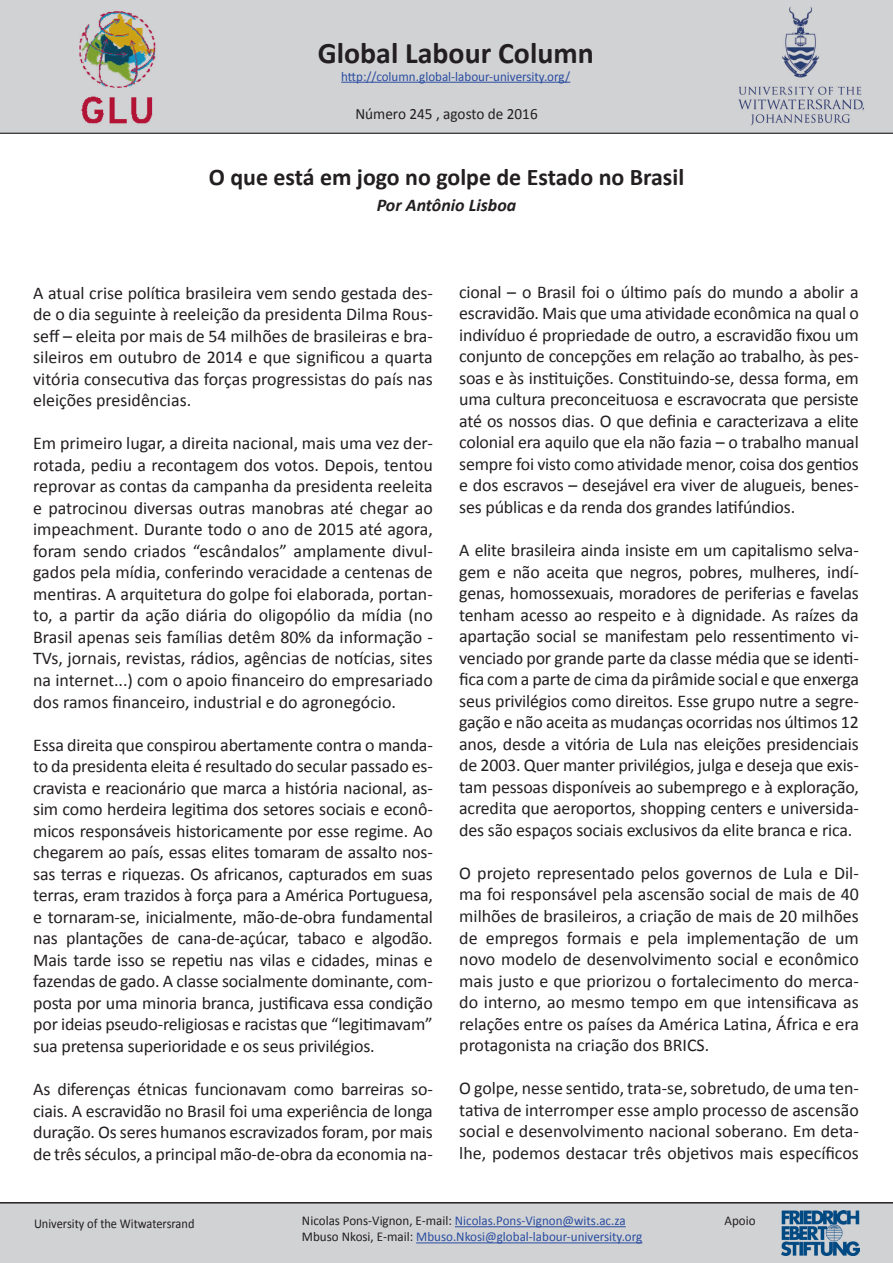
<style>
.page{position:relative;width:893px;height:1263px;background:#fff}
.page>*{position:absolute;margin:0;border:0;box-sizing:border-box;transform-origin:0 0}
.t1{font:700 29.85px "Calibri";color:#231f20}
.t2{font:700 23.85px "Calibri";color:#231f20}
.t3{font:18px/21.5px "Calibri";letter-spacing:-.01em;color:#231f20;text-align:justify}
.t4{font:italic 700 18px "Calibri";color:#231f20}
.t5{font:15.75px "Calibri";color:#231f20}
.t6{font:13.5px "Calibri";color:#2a4da1}
.t7{font:13.5px "Calibri";color:#231f20;scale:.92 1}
.t8{font:13.5px "Calibri";color:#231f20}
.s1{color:#231f20}
</style>
<div class="page">
<div style="left:0;top:1202px;width:893px;height:61px;background:#d1d2d4"></div>
<div style="left:0;top:0;width:893px;height:134px;background:#d1d2d4"></div>
<img style="left:781px;top:1211px;width:78px;height:45px">
<hr style="left:341px;top:82px;width:229px;height:1px;background:#2a4da1">
<hr style="left:455px;top:1226px;width:171px;height:1px;background:#2a4da1">
<hr style="left:416px;top:1242px;width:226px;height:1px;background:#2a4da1">
<img style="left:57px;top:5px;width:116px;height:120px">
<img style="left:735px;top:5px;width:133px;height:121px">
<h1 class="t1" style="left:318px;top:34px;width:277px">Global Labour Column</h1>
<p class="t6" style="left:341px;top:68px;width:231px">http://column.global-labour-university.org/</p>
<p class="t5" style="left:355px;top:104px;width:184px">Número 245 , agosto de 2016</p>
<h2 class="t2" style="left:209px;top:162px;width:477px">O que está em jogo no golpe de Estado no Brasil</h2>
<p class="t4" style="left:377px;top:194px;width:141px">Por Antônio Lisboa</p>
<p class="t3" style="left:33px;top:282px;width:401px">A atual crise política brasileira vem sendo gestada des&shy;de o dia seguinte à reeleição da presidenta Dilma Rous&shy;seff – eleita por mais de 54 milhões de brasileiras e bra&shy;sileiros em outubro de 2014 e que significou a quarta vitória consecutiva das forças progressistas do país nas eleições presidências.</p>
<p class="t3" style="left:33px;top:433px;width:401px">Em primeiro lugar, a direita nacional, mais uma vez der&shy;rotada, pediu a recontagem dos votos. Depois, tentou reprovar as contas da campanha da presidenta reeleita e patrocinou diversas outras manobras até chegar ao impeachment. Durante todo o ano de 2015 até agora, foram sendo criados “escândalos” amplamente divul&shy;gados pela mídia, conferindo veracidade a centenas de mentiras. A arquitetura do golpe foi elaborada, portan&shy;to, a partir da ação diária do oligopólio da mídia (no Brasil apenas seis famílias detêm 80% da informação - TVs, jornais, revistas, rádios, agências de notícias, sites na internet...) com o apoio financeiro do empresariado dos ramos financeiro, industrial e do agronegócio.</p>
<p class="t3" style="left:33px;top:734px;width:401px">Essa direita que conspirou abertamente contra o manda&shy;to da presidenta eleita é resultado do secular passado es&shy;cravista e reacionário que marca a história nacional, as&shy;sim como herdeira legitima dos setores sociais e econô&shy;micos responsáveis historicamente por esse regime. Ao chegarem ao país, essas elites tomaram de assalto nos&shy;sas terras e riquezas. Os africanos, capturados em suas terras, eram trazidos à força para a América Portuguesa, e tornaram-se, inicialmente, mão-de-obra fundamental nas plantações de cana-de-açúcar, tabaco e algodão.<br>Mais tarde isso se repetiu nas vilas e cidades, minas e fazendas de gado. A classe socialmente dominante, com&shy;posta por uma minoria branca, justificava essa condição por ideias pseudo-religiosas e racistas que “legitimavam” sua pretensa superioridade e os seus privilégios.</p>
<p class="t3" style="left:33px;top:1078px;width:401px">As diferenças étnicas funcionavam como barreiras so&shy;ciais. A escravidão no Brasil foi uma experiência de longa duração. Os seres humanos escravizados foram, por mais de três séculos, a principal mão-de-obra da economia na-</p>
<p class="t3" style="left:459px;top:281px;width:401px">cional – o Brasil foi o último país do mundo a abolir a escravidão. Mais que uma atividade econômica na qual o indivíduo é propriedade de outro, a escravidão fixou um conjunto de concepções em relação ao trabalho, às pes&shy;soas e às instituições. Constituindo-se, dessa forma, em uma cultura preconceituosa e escravocrata que persiste até os nossos dias. O que definia e caracterizava a elite colonial era aquilo que ela não fazia – o trabalho manual sempre foi visto como atividade menor, coisa dos gentios e dos escravos – desejável era viver de alugueis, benes&shy;ses públicas e da renda dos grandes latifúndios.</p>
<p class="t3" style="left:459px;top:539px;width:401px">A elite brasileira ainda insiste em um capitalismo selva&shy;gem e não aceita que negros, pobres, mulheres, indí&shy;genas, homossexuais, moradores de periferias e favelas tenham acesso ao respeito e à dignidade. As raízes da apartação social se manifestam pelo ressentimento vi&shy;venciado por grande parte da classe média que se identi&shy;fica com a parte de cima da pirâmide social e que enxerga seus privilégios como direitos. Esse grupo nutre a segre&shy;gação e não aceita as mudanças ocorridas nos últimos 12 anos, desde a vitória de Lula nas eleições presidenciais de 2003. Quer manter privilégios, julga e deseja que exis&shy;tam pessoas disponíveis ao subemprego e à exploração, acredita que aeroportos, shopping centers e universida&shy;des são espaços sociais exclusivos da elite branca e rica.</p>
<p class="t3" style="left:459px;top:862px;width:401px">O projeto representado pelos governos de Lula e Dil&shy;ma foi responsável pela ascensão social de mais de 40 milhões de brasileiros, a criação de mais de 20 milhões de empregos formais e pela implementação de um novo modelo de desenvolvimento social e econômico mais justo e que priorizou o fortalecimento do merca&shy;do interno, ao mesmo tempo em que intensificava as relações entre os países da América Latina, África e era protagonista na criação dos BRICS.</p>
<p class="t3" style="left:459px;top:1077px;width:401px">O golpe, nesse sentido, trata-se, sobretudo, de uma ten&shy;tativa de interromper esse amplo processo de ascensão social e desenvolvimento nacional soberano. Em deta&shy;lhe, podemos destacar três objetivos mais específicos</p>
<p class="t7" style="left:34px;top:1215px;width:176px">University of the Witwatersrand</p>
<p class="t6" style="left:302px;top:1212px;width:325px"><span class="s1">Nicolas Pons-Vignon, E-mail:</span> Nicolas.Pons-Vignon@wits.ac.za</p>
<p class="t8" style="left:724px;top:1212px;width:33px">Apoio</p>
<p class="t6" style="left:302px;top:1228px;width:342px"><span class="s1">Mbuso Nkosi, E-mail:</span> Mbuso.Nkosi@global-labour-university.org</p>
</div>
